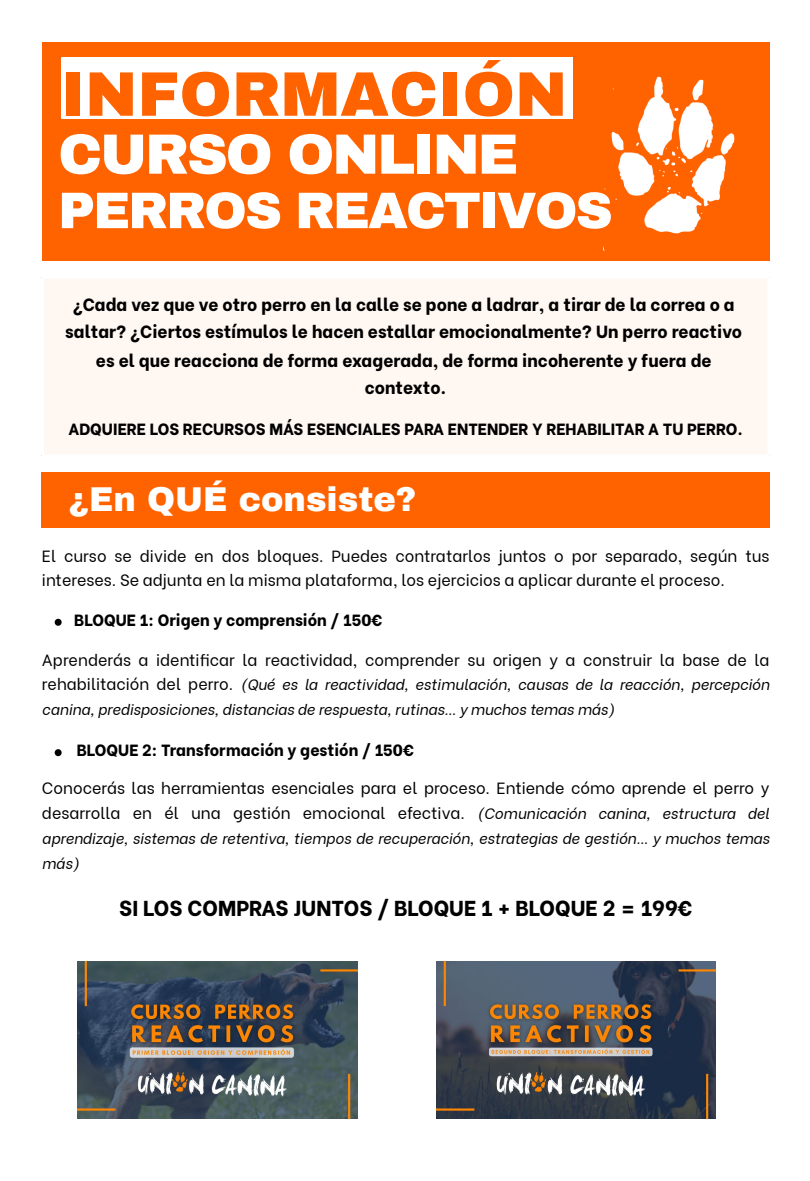
<style>
.page{position:relative;width:810px;height:1181px;background:#fff}
.page>*{position:absolute;margin:0;border:0;box-sizing:border-box;transform-origin:0 0}
.t1{font:900 62.85px "Archivo";color:#ff6300}
.t2{font:900 56.7px "Archivo";letter-spacing:-.04em;color:#fff}
.t3{font:900 51.45px "Archivo";letter-spacing:-.04em;color:#fff}
.t4{font:900 33.75px "Archivo";color:#fff}
.t5{font:800 21.6px "Be Vietnam";color:#000}
.t6{font:800 17.55px/27.6px "Be Vietnam";color:#000;text-align:center}
.t7{font:16.2px/24.3px "Be Vietnam";color:#000}
.t8{font:800 16.2px "Be Vietnam";color:#000}
.t9{font:italic 14.85px/25.2px "Be Vietnam";color:#000}
.s1{font-style:normal;font-size:16.2px}
.s2{font-style:italic;font-size:14.85px}
</style>
<div class="page">
<div style="left:42px;top:42px;width:727px;height:218px;background:#ff6300"></div>
<div style="left:61px;top:57px;width:511px;height:62px;background:#fff"></div>
<img style="left:603px;top:76px;width:132px;height:176px">
<div style="left:43px;top:277px;width:726px;height:178px;background:#fff7f2"></div>
<hr style="left:42px;top:278px;width:2px;height:176px;background:#fff">
<hr style="left:767px;top:278px;width:2px;height:176px;background:#fff">
<hr style="left:42px;top:276px;width:727px;height:2px;background:#fff">
<hr style="left:42px;top:454px;width:727px;height:2px;background:#fff">
<div style="left:42px;top:472px;width:728px;height:56px;background:#ff6300"></div>
<svg style="left:55px;top:619px;width:7px;height:6px"></svg>
<svg style="left:55px;top:749px;width:7px;height:7px"></svg>
<img style="left:77px;top:961px;width:280px;height:157px">
<img style="left:436px;top:961px;width:280px;height:157px">
<p class="t1" style="left:61px;top:61px;width:508px">INFORMACIÓN</p>
<p class="t2" style="left:58px;top:124px;width:462px">CURSO ONLINE</p>
<p class="t3" style="left:58px;top:183px;width:556px">PERROS REACTIVOS</p>
<h1 class="t6" style="left:65px;top:289px;width:678px">¿Cada vez que ve otro perro en la calle se pone a ladrar, a tirar de la correa o a saltar? ¿Ciertos estímulos le hacen estallar emocionalmente? Un perro reactivo es el que reacciona de forma exagerada, de forma incoherente y fuera de contexto.</h1>
<p class="t8" style="left:68px;top:416px;width:676px">ADQUIERE LOS RECURSOS MÁS ESENCIALES PARA ENTENDER Y REHABILITAR A TU PERRO.</p>
<p class="t4" style="left:68px;top:481px;width:349px">¿En QUÉ consiste?</p>
<h3 class="t7" style="left:42px;top:542px;width:729px">El curso se divide en dos bloques. Puedes contratarlos juntos o por separado, según tus intereses. Se adjunta en la misma plataforma, los ejercicios a aplicar durante el proceso.</h3>
<p class="t8" style="left:74px;top:607px;width:310px">BLOQUE 1: Origen y comprensión / 150€</p>
<h3 class="t7" style="left:42px;top:646px;width:729px">Aprenderás a identificar la reactividad, comprender su origen y a construir la base de la</h3>
<h3 class="t9" style="left:42px;top:670px;width:729px"><span class="s1">rehabilitación del perro.</span> (Qué es la reactividad, estimulación, causas de la reacción, percepción canina, predisposiciones, distancias de respuesta, rutinas… y muchos temas más)</h3>
<p class="t8" style="left:77px;top:736px;width:339px">BLOQUE 2: Transformación y gestión / 150€</p>
<h3 class="t7" style="left:42px;top:774px;width:729px;line-height:25.2px">Conocerás las herramientas esenciales para el proceso. Entiende cómo aprende el perro y desarrolla en él una gestión emocional efectiva. <span class="s2">(Comunicación canina, estructura del</span></h3>
<h3 class="t9" style="left:42px;top:824px;width:729px">aprendizaje, sistemas de retentiva, tiempos de recuperación, estrategias de gestión… y muchos temas más)</h3>
<h1 class="t5" style="left:119px;top:890px;width:575px">SI LOS COMPRAS JUNTOS / BLOQUE 1 + BLOQUE 2 = 199€</h1>
</div>
